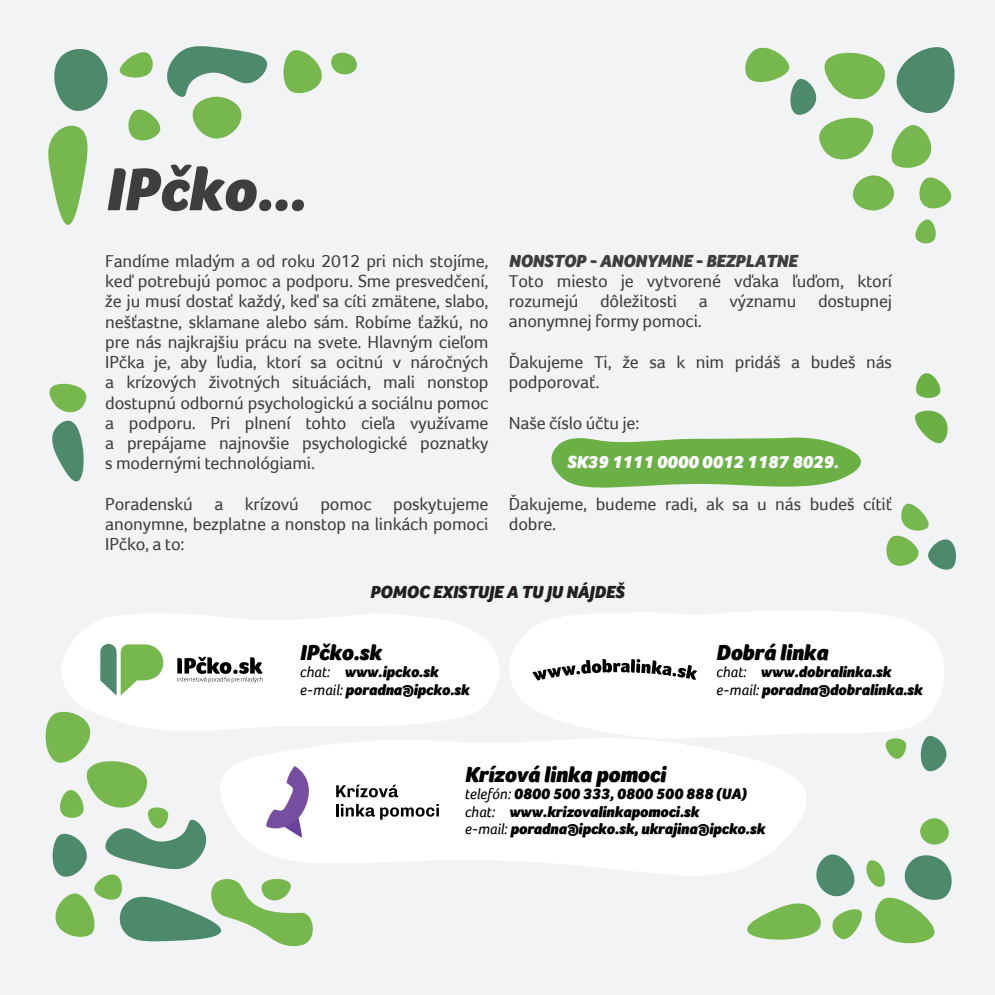
<style>
.page{position:relative;width:995px;height:995px;background:#f2f3f4}
.page>*{position:absolute;margin:0;border:0;box-sizing:border-box;transform-origin:0 0}
.t1{font:italic 900 61.88px "Foco";color:#3e3e3f}
.t2{font:italic 900 22.5px "Foco";letter-spacing:-.01em;color:#000001}
.t3{font:18px/20.2px "Foco";letter-spacing:-.01em;color:#3e3e3f;text-align:justify}
.t4{font:italic 900 18px "Foco";letter-spacing:-.01em;color:#3e3e3f}
.t5{font:italic 900 18px "Foco";letter-spacing:-.01em;color:#fff}
.t6{font:italic 900 18px "Foco";letter-spacing:-.01em;color:#231f20}
.t7{font:italic 900 15.53px/17.6px "Foco";letter-spacing:-.01em;color:#000001}
.s1{font-weight:400}
</style>
<div class="page">
<svg style="left:54px;top:49px;width:54px;height:62px"></svg>
<svg style="left:331px;top:52px;width:26px;height:23px"></svg>
<svg style="left:283px;top:50px;width:39px;height:44px"></svg>
<svg style="left:48px;top:125px;width:40px;height:100px"></svg>
<svg style="left:49px;top:383px;width:38px;height:99px"></svg>
<svg style="left:916px;top:373px;width:25px;height:25px"></svg>
<svg style="left:915px;top:410px;width:33px;height:34px"></svg>
<svg style="left:745px;top:47px;width:210px;height:197px"></svg>
<svg style="left:747px;top:818px;width:205px;height:126px"></svg>
<svg style="left:885px;top:745px;width:22px;height:14px"></svg>
<svg style="left:920px;top:745px;width:27px;height:27px"></svg>
<svg style="left:886px;top:503px;width:70px;height:67px"></svg>
<svg style="left:119px;top:46px;width:149px;height:95px"></svg>
<svg style="left:62px;top:614px;width:437px;height:112px;fill:#fff"></svg>
<svg style="left:100px;top:644px;width:63px;height:52px"></svg>
<svg style="left:177px;top:657px;width:86px;height:26px"></svg>
<svg style="left:315px;top:740px;width:497px;height:156px;fill:#fff"></svg>
<svg style="left:336px;top:785px;width:62px;height:12px"></svg>
<svg style="left:336px;top:804px;width:103px;height:16px"></svg>
<svg style="left:45px;top:707px;width:270px;height:239px"></svg>
<svg style="left:505px;top:611px;width:439px;height:134px;fill:#fff"></svg>
<svg style="left:532px;top:659px;width:165px;height:21px"></svg>
<svg style="left:551px;top:437px;width:310px;height:51px;background:#7eba5e"></svg>
<h1 class="t1" style="left:105px;top:153px;width:203px">IPčko…</h1>
<p class="t3" style="left:105px;top:250px;width:385px">Fandíme mladým a od roku 2012 pri nich stojíme, keď potrebujú pomoc a podporu. Sme presvedčení, že ju musí dostať každý, keď sa cíti zmätene, slabo, nešťastne, sklamane alebo sám. Robíme ťažkú, no pre nás najkrajšiu prácu na svete. Hlavným cieľom IPčka je, aby ľudia, ktorí sa ocitnú v náročných a krízových životných situáciách, mali nonstop dostupnú odbornú psychologickú a sociálnu pomoc a podporu. Pri plnení tohto cieľa využívame a prepájame najnovšie psychologické poznatky s modernými technológiami.</p>
<p class="t3" style="left:105px;top:493px;width:385px">Poradenskú a krízovú pomoc poskytujeme anonymne, bezplatne a nonstop na linkách pomoci IPčko, a to:</p>
<p class="t4" style="left:509px;top:250px;width:290px">NONSTOP - ANONYMNE - BEZPLATNE</p>
<p class="t3" style="left:509px;top:271px;width:385px">Toto miesto je vytvorené vďaka ľuďom, ktorí rozumejú dôležitosti a významu dostupnej anonymnej formy pomoci.</p>
<p class="t3" style="left:509px;top:352px;width:385px">Ďakujeme Ti, že sa k nim pridáš a budeš nás podporovať.</p>
<p class="t3" style="left:509px;top:412px;width:132px">Naše číslo účtu je:</p>
<p class="t5" style="left:567px;top:452px;width:273px">SK39 1111 0000 0012 1187 8029.</p>
<p class="t3" style="left:509px;top:493px;width:385px">Ďakujeme, budeme radi, ak sa u nás budeš cítiť dobre.</p>
<p class="t6" style="left:370px;top:582px;width:256px">POMOC EXISTUJE A TU JU NÁJDEŠ</p>
<p class="t2" style="left:300px;top:639px;width:84px">IPčko.sk</p>
<p class="t7" style="left:300px;top:663px;width:171px"><span class="s1">chat:</span> www.ipcko.sk <span class="s1">e-mail:</span> poradna@ipcko.sk</p>
<p class="t2" style="left:716px;top:639px;width:113px">Dobrá linka</p>
<p class="t7" style="left:716px;top:663px;width:208px"><span class="s1">chat:</span> www.dobralinka.sk <span class="s1">e-mail:</span> poradna@dobralinka.sk</p>
<p class="t2" style="left:465px;top:761px;width:203px">Krízová linka pomoci</p>
<p class="t7" style="left:465px;top:785px;width:302px"><span class="s1">telefón:</span> 0800 500 333, 0800 500 888 (UA) <span class="s1">chat:</span> www.krizovalinkapomoci.sk<br><span class="s1">e-mail:</span> poradna@ipcko.sk, ukrajina@ipcko.sk</p>
</div>
